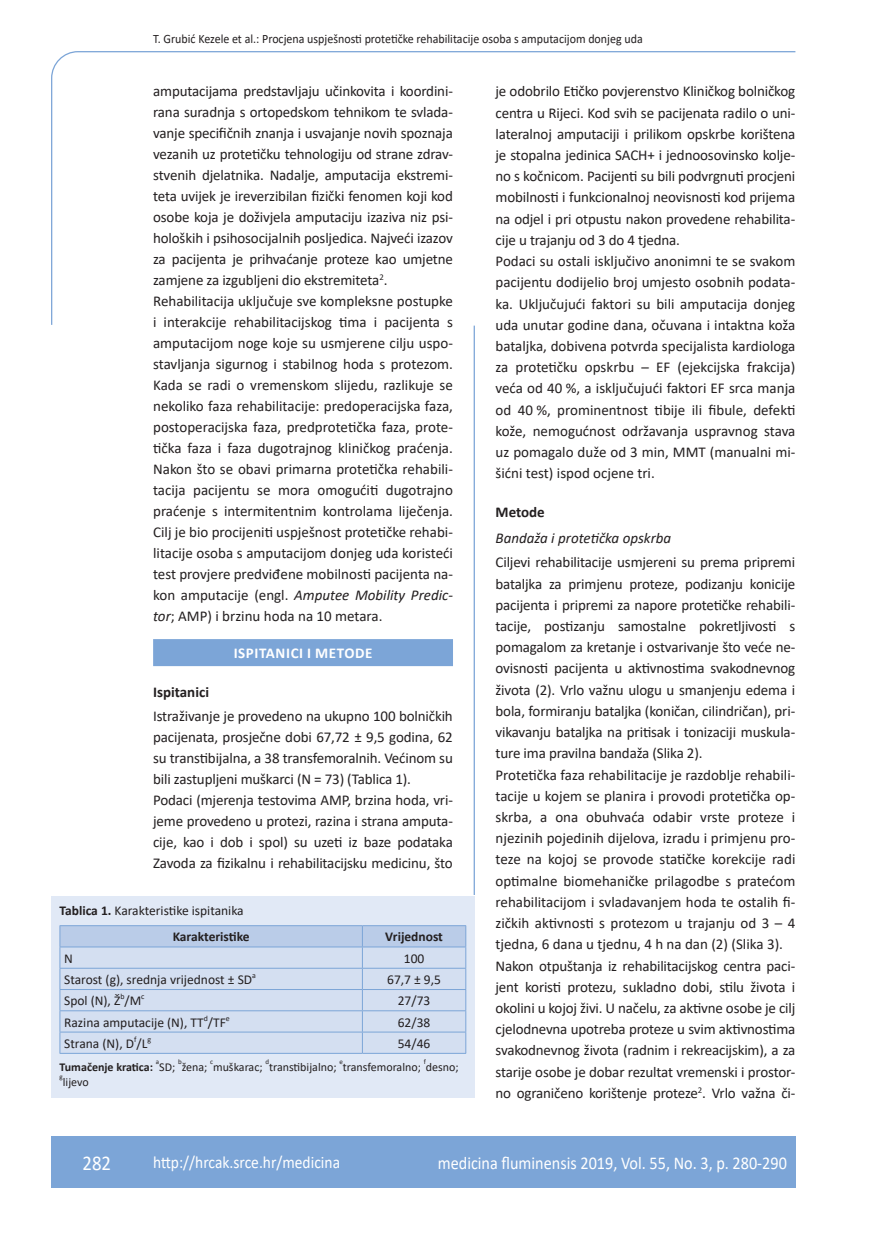
<style>
.page{position:relative;width:872px;height:1234px;background:#fff}
.page>*{position:absolute;margin:0;border:0;box-sizing:border-box;transform-origin:0 0}
.t1{font:21px "Calibri";color:#fff;scale:.9 1}
.t2{font:18px "Calibri";color:#fff;scale:.9 1}
.t3{font:17.25px "Calibri";color:#fff;scale:.9 1}
.osnovni_tekst{font:15px/21.1px "Calibri";letter-spacing:-.01em;color:#231f20;text-align:justify}
.podpodnaslov{font:italic 15px "Calibri";color:#231f20}
.naslov_ruler{font:700 15px "Calibri";letter-spacing:.04em;color:#fff}
.podnaslov{font:700 15px "Calibri";color:#231f20}
.tablica{font:13.5px "Calibri";color:#231f20}
.potpis_slika{font:13.5px "Calibri";color:#231f20}
.tablica-2{font:700 13.5px "Calibri";color:#231f20}
.glava{font:12.75px "Calibri";color:#231f20;scale:.94 1}
.legenda{font:12px "Calibri";color:#231f20}
.legenda-2{font:700 12px "Calibri";color:#231f20}
.legenda-3{font:7.05px "Calibri";color:#231f20}
.s1{font-style:italic}
.s2{font-weight:700}
</style>
<div class="page">
<svg style="left:51px;top:51px;width:745px;height:274px"></svg>
<hr style="left:473px;top:325px;width:2px;height:569px;background:#7ca5d7">
<div style="left:51px;top:1135px;width:744px;height:51px;background:#7ca5d7"></div>
<div style="left:153px;top:639px;width:300px;height:27px;background:#7ca5d7"></div>
<div style="left:51px;top:896px;width:423px;height:201px;background:#e1e9f6"></div>
<svg style="left:60px;top:925px;width:406px;height:127px"></svg>
<hr style="left:60px;top:1052px;width:302px;height:1px;background:#7ca5d7">
<hr style="left:362px;top:1052px;width:104px;height:1px;background:#7ca5d7">
<p class="glava" style="left:153px;top:29px;width:522px">T. Grubić Kezele et al.: Procjena uspješnosti protetičke rehabilitacije osoba s amputacijom donjeg uda</p>
<p class="osnovni_tekst" style="left:153px;top:81px;width:301px">amputacijama predstavljaju učinkovita i koordini&shy;rana suradnja s ortopedskom tehnikom te svlada&shy;vanje specifičnih znanja i usvajanje novih spoznaja vezanih uz protetičku tehnologiju od strane zdrav&shy;stvenih djelatnika. Nadalje, amputacija ekstremi&shy;teta uvijek je ireverzibilan fizički fenomen koji kod osobe koja je doživjela amputaciju izaziva niz psi&shy;holoških i psihosocijalnih posljedica. Najveći izazov za pacijenta je prihvaćanje proteze kao umjetne zamjene za izgubljeni dio ekstremiteta<sup>2</sup>.</p>
<p class="osnovni_tekst" style="left:153px;top:290px;width:301px">Rehabilitacija uključuje sve kompleksne postupke i interakcije rehabilitacijskog tima i pacijenta s amputacijom noge koje su usmjerene cilju uspo&shy;stavljanja sigurnog i stabilnog hoda s protezom.<br>Kada se radi o vremenskom slijedu, razlikuje se nekoliko faza rehabilitacije: predoperacijska faza, postoperacijska faza, predprotetička faza, prote&shy;tička faza i faza dugotrajnog kliničkog praćenja.<br>Nakon što se obavi primarna protetička rehabili&shy;tacija pacijentu se mora omogućiti dugotrajno praćenje s intermitentnim kontrolama liječenja.<br>Cilj je bio procijeniti uspješnost protetičke rehabi&shy;litacije osoba s amputacijom donjeg uda koristeći test provjere predviđene mobilnosti pacijenta na&shy;kon amputacije (engl. <span class="s1">Amputee Mobility Predic&shy;tor</span>; AMP) i brzinu hoda na 10 metara.</p>
<p class="naslov_ruler" style="left:234px;top:642px;width:140px">ISPITANICI I METODE</p>
<p class="podnaslov" style="left:153px;top:681px;width:57px">Ispitanici</p>
<p class="osnovni_tekst" style="left:153px;top:704px;width:301px">Istraživanje je provedeno na ukupno 100 bolničkih pacijenata, prosječne dobi 67,72 ± 9,5 godina, 62 su transtibijalna, a 38 transfemoralnih. Većinom su bili zastupljeni muškarci (N = 73) (Tablica 1).</p>
<p class="osnovni_tekst" style="left:153px;top:788px;width:301px">Podaci (mjerenja testovima AMP, brzina hoda, vri&shy;jeme provedeno u protezi, razina i strana amputa&shy;cije, kao i dob i spol) su uzeti iz baze podataka Zavoda za fizikalnu i rehabilitacijsku medicinu, što</p>
<p class="potpis_slika" style="left:60px;top:901px;width:186px"><span class="s2">Tablica 1.</span> Karakteristike ispitanika</p>
<p class="tablica-2" style="left:173px;top:927px;width:78px">Karakteristike</p>
<p class="tablica-2" style="left:385px;top:927px;width:59px">Vrijednost</p>
<p class="tablica" style="left:64px;top:948px;width:10px">N</p>
<p class="tablica" style="left:404px;top:948px;width:22px">100</p>
<p class="tablica" style="left:64px;top:969px;width:193px">Starost (g), srednja vrijednost ± SD<sup>a</sup></p>
<p class="tablica" style="left:387px;top:969px;width:55px">67,7 ± 9,5</p>
<p class="tablica" style="left:64px;top:991px;width:82px">Spol (N), Ž<sup>b</sup>/M<sup>c</sup></p>
<p class="tablica" style="left:398px;top:991px;width:34px">27/73</p>
<p class="tablica" style="left:64px;top:1012px;width:167px">Razina amputacije (N), TT<sup>d</sup>/TF<sup>e</sup></p>
<p class="tablica" style="left:398px;top:1012px;width:34px">62/38</p>
<p class="tablica" style="left:64px;top:1033px;width:88px">Strana (N), D<sup>f</sup>/L<sup>g</sup></p>
<p class="tablica" style="left:398px;top:1033px;width:34px">54/46</p>
<p class="legenda-2" style="left:60px;top:1058px;width:95px">Tumačenje kratica:</p>
<p class="legenda-3" style="left:424px;top:1056px;width:4px">f</p>
<p class="legenda-3" style="left:178px;top:1056px;width:5px">b</p>
<p class="legenda-3" style="left:265px;top:1056px;width:5px">d</p>
<p class="legenda-3" style="left:156px;top:1056px;width:5px">a</p>
<p class="legenda-3" style="left:339px;top:1056px;width:5px">e</p>
<p class="legenda-3" style="left:210px;top:1056px;width:4px">c</p>
<p class="legenda" style="left:182px;top:1058px;width:27px">žena;</p>
<p class="legenda" style="left:213px;top:1058px;width:51px">muškarac;</p>
<p class="legenda" style="left:343px;top:1058px;width:117px">transfemoralno; desno;</p>
<p class="legenda" style="left:269px;top:1058px;width:69px">transtibijalno;</p>
<p class="legenda" style="left:159px;top:1058px;width:18px">SD;</p>
<p class="legenda-3" style="left:60px;top:1071px;width:5px">g</p>
<p class="legenda" style="left:63px;top:1073px;width:27px">lijevo</p>
<p class="osnovni_tekst" style="left:495px;top:80px;width:301px">je odobrilo Etičko povjerenstvo Kliničkog bolničkog centra u Rijeci. Kod svih se pacijenata radilo o uni&shy;lateralnoj amputaciji i prilikom opskrbe korištena je stopalna jedinica SACH+ i jednoosovinsko kolje&shy;no s kočnicom. Pacijenti su bili podvrgnuti procjeni mobilnosti i funkcionalnoj neovisnosti kod prijema na odjel i pri otpustu nakon provedene rehabilita&shy;cije u trajanju od 3 do 4 tjedna.</p>
<p class="osnovni_tekst" style="left:495px;top:250px;width:301px">Podaci su ostali isključivo anonimni te se svakom pacijentu dodijelio broj umjesto osobnih podata&shy;ka. Uključujući faktori su bili amputacija donjeg uda unutar godine dana, očuvana i intaktna koža bataljka, dobivena potvrda specijalista kardiologa za protetičku opskrbu – EF (ejekcijska frakcija) veća od 40 %, a isključujući faktori EF srca manja od 40 %, prominentnost tibije ili fibule, defekti kože, nemogućnost održavanja uspravnog stava uz pomagalo duže od 3 min, MMT (manualni mi&shy;šićni test) ispod ocjene tri.</p>
<p class="podnaslov" style="left:495px;top:501px;width:51px">Metode</p>
<p class="podpodnaslov" style="left:495px;top:528px;width:177px">Bandaža i protetička opskrba</p>
<p class="osnovni_tekst" style="left:495px;top:551px;width:301px">Ciljevi rehabilitacije usmjereni su prema pripremi bataljka za primjenu proteze, podizanju konicije pacijenta i pripremi za napore protetičke rehabili&shy;tacije, postizanju samostalne pokretljivosti s pomagalom za kretanje i ostvarivanje što veće ne&shy;ovisnosti pacijenta u aktivnostima svakodnevnog života (2). Vrlo važnu ulogu u smanjenju edema i bola, formiranju bataljka (koničan, cilindričan), pri&shy;vikavanju bataljka na pritisak i tonizaciji muskula&shy;ture ima pravilna bandaža (Slika 2).</p>
<p class="osnovni_tekst" style="left:495px;top:763px;width:301px">Protetička faza rehabilitacije je razdoblje rehabili&shy;tacije u kojem se planira i provodi protetička op&shy;skrba, a ona obuhvaća odabir vrste proteze i njezinih pojedinih dijelova, izradu i primjenu pro&shy;teze na kojoj se provode statičke korekcije radi optimalne biomehaničke prilagodbe s pratećom rehabilitacijom i svladavanjem hoda te ostalih fi&shy;zičkih aktivnosti s protezom u trajanju od 3 – 4 tjedna, 6 dana u tjednu, 4 h na dan (2) (Slika 3).</p>
<p class="osnovni_tekst" style="left:495px;top:954px;width:301px">Nakon otpuštanja iz rehabilitacijskog centra paci&shy;jent koristi protezu, sukladno dobi, stilu života i okolini u kojoj živi. U načelu, za aktivne osobe je cilj cjelodnevna upotreba proteze u svim aktivnostima svakodnevnog života (radnim i rekreacijskim), a za starije osobe je dobar rezultat vremenski i prostor&shy;no ograničeno korištenje proteze<sup>2</sup>. Vrlo važna či-</p>
<p class="t1" style="left:82px;top:1147px;width:33px">282</p>
<p class="t3" style="left:153px;top:1149px;width:209px">http://hrcak.srce.hr/medicina</p>
<p class="t2" style="left:438px;top:1149px;width:389px">medicina fluminensis 2019, Vol. 55, No. 3, p. 280-290</p>
</div>
